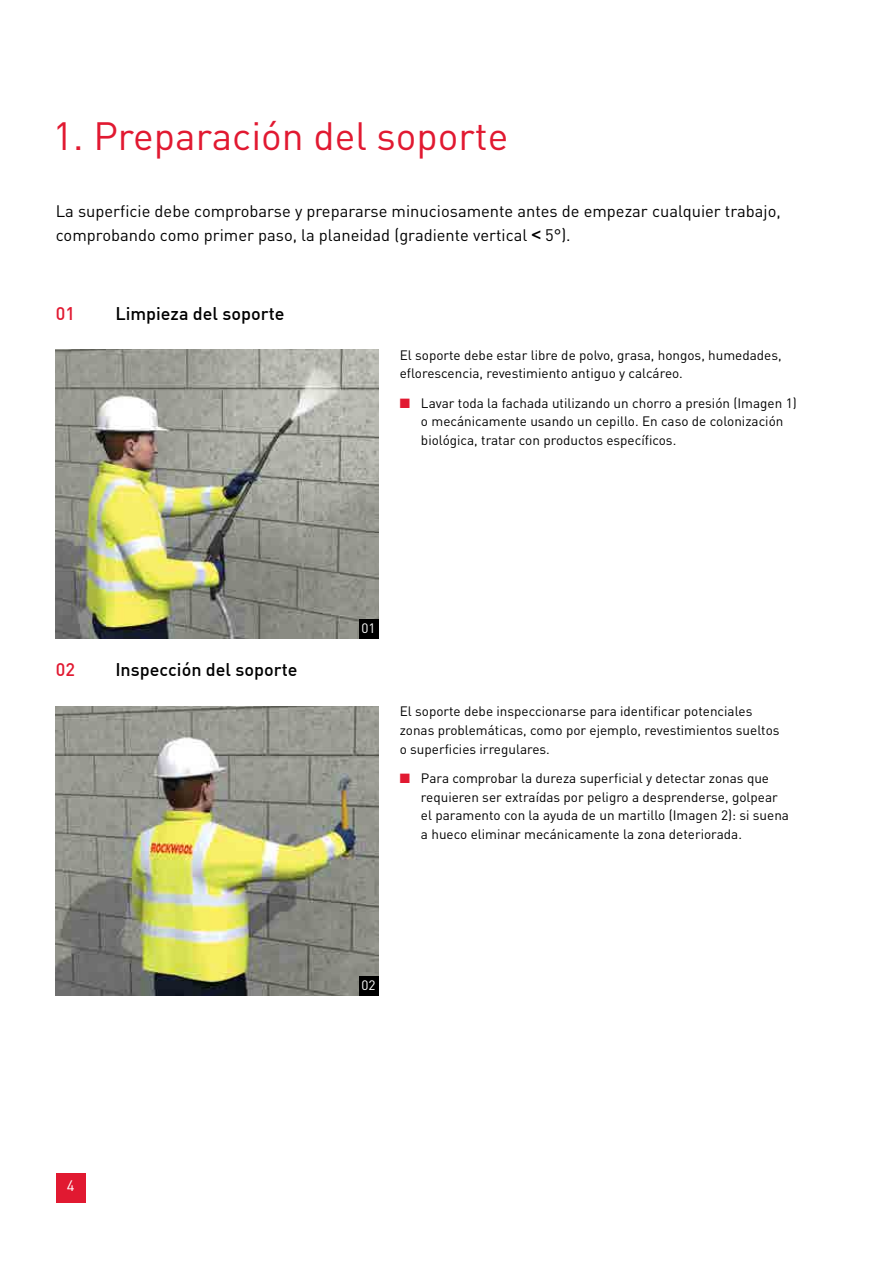
<style>
.page{position:relative;width:893px;height:1263px;background:#fff}
.page>*{position:absolute;margin:0;border:0;box-sizing:border-box;transform-origin:0 0}
.t1{font:39px "DIN Pro";color:#e11931}
.t2{font:500 18px "DIN";color:#000}
.t3{font:500 18px "DIN";color:#e11931}
.t4{font:16.5px/24px "DIN Pro";color:#000}
.t5{font:15px "DIN Pro";color:#fff}
.t6{font:13.5px/18.6px "DIN Pro";color:#000}
.t7{font:13.5px "DIN Pro";color:#fff}
.s1{font-family:"Helvetica";font-weight:700}
.s2{color:#e11931}
</style>
<div class="page">
<img style="left:56px;top:706px;width:322px;height:289px">
<img style="left:56px;top:349px;width:322px;height:289px">
<div style="left:359px;top:619px;width:19px;height:19px;background:#000"></div>
<div style="left:359px;top:976px;width:19px;height:19px;background:#000"></div>
<div style="left:56px;top:1173px;width:30px;height:30px;background:#e11931"></div>
<h1 class="t1" style="left:53px;top:105px;width:457px">1. Preparación del soporte</h1>
<p class="t4" style="left:56px;top:197px;width:726px">La superficie debe comprobarse y prepararse minuciosamente antes de empezar cualquier trabajo, comprobando como primer paso, la planeidad (gradiente vertical <span class="s1">&lt;</span> 5°).</p>
<h2 class="t3" style="left:56px;top:301px;width:21px">01</h2>
<h2 class="t2" style="left:115px;top:301px;width:171px">Limpieza del soporte</h2>
<p class="t6" style="left:400px;top:344px;width:383px">El soporte debe estar libre de polvo, grasa, hongos, humedades, eflorescencia, revestimiento antiguo y calcáreo.</p>
<p class="t6" style="left:421px;top:392px;width:377px;text-indent:-21px"><span class="s2">■</span> Lavar toda la fachada utilizando un chorro a presión (Imagen 1) o mecánicamente usando un cepillo. En caso de colonización biológica, tratar con productos específicos.</p>
<h2 class="t3" style="left:56px;top:658px;width:21px">02</h2>
<h2 class="t2" style="left:115px;top:658px;width:184px">Inspección del soporte</h2>
<p class="t7" style="left:362px;top:617px;width:16px">01</p>
<p class="t6" style="left:400px;top:701px;width:381px">El soporte debe inspeccionarse para identificar potenciales zonas problemáticas, como por ejemplo, revestimientos sueltos o superficies irregulares.</p>
<p class="t6" style="left:421px;top:767px;width:370px;text-indent:-21px"><span class="s2">■</span> Para comprobar la dureza superficial y detectar zonas que requieren ser extraídas por peligro a desprenderse, golpear el paramento con la ayuda de un martillo (Imagen 2): si suena a hueco eliminar mecánicamente la zona deteriorada.</p>
<p class="t7" style="left:362px;top:974px;width:16px">02</p>
<p class="t5" style="left:67px;top:1173px;width:9px">4</p>
</div>
